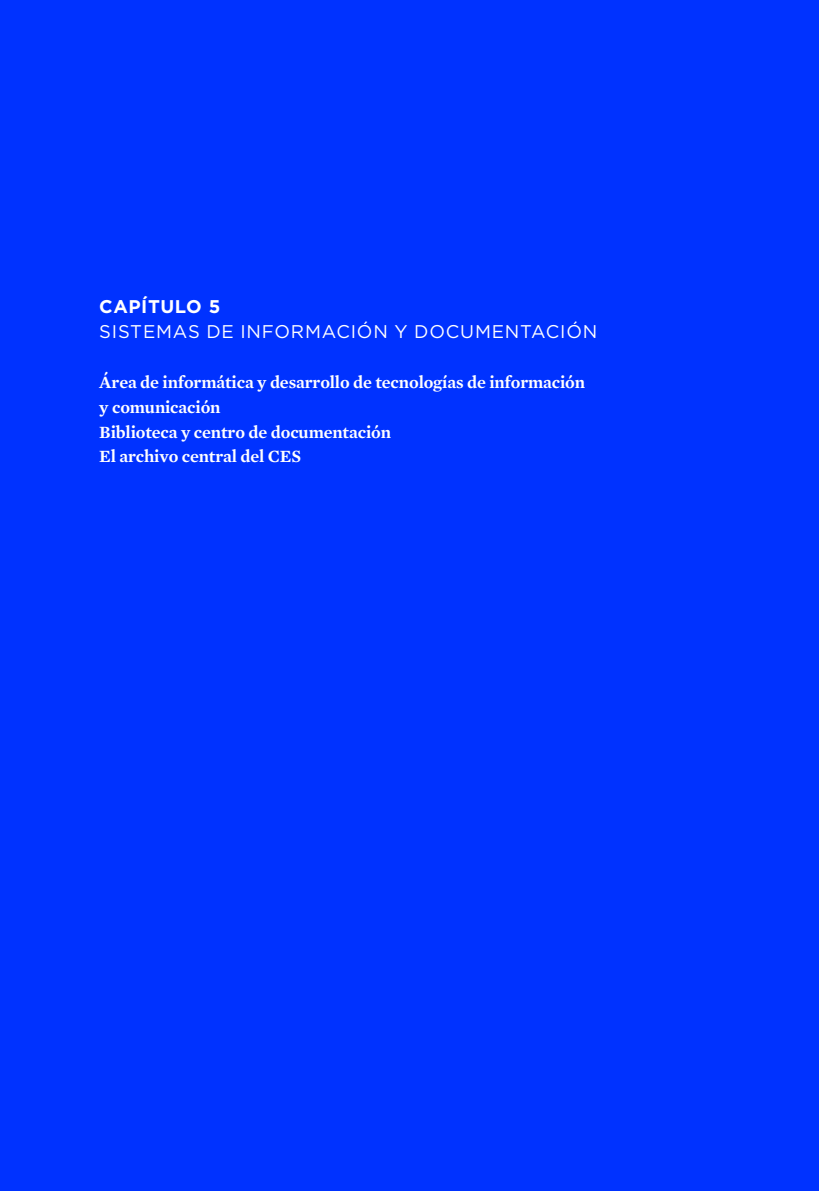
<style>
.page{position:relative;width:819px;height:1191px;background:#0032ff}
.page>*{position:absolute;margin:0;border:0;box-sizing:border-box;transform-origin:0 0}
.t1{font:18.38px "Gotham";letter-spacing:.045em;color:#fff}
.t2{font:700 18.38px "Gotham";letter-spacing:.03em;color:#fff}
.t3{font:600 17.5px/24.8px "Mercury Text G1";letter-spacing:-.01em;color:#fff}
</style>
<div class="page">
<p class="t2" style="left:99px;top:296px;width:123px">CAPÍTULO 5</p>
<p class="t1" style="left:99px;top:321px;width:499px">SISTEMAS DE INFORMACIÓN Y DOCUMENTACIÓN</p>
<p class="t3" style="left:99px;top:369px;width:487px">Área de informática y desarrollo de tecnologías de información y comunicación<br>Biblioteca y centro de documentación<br>El archivo central del ces</p>
</div>
